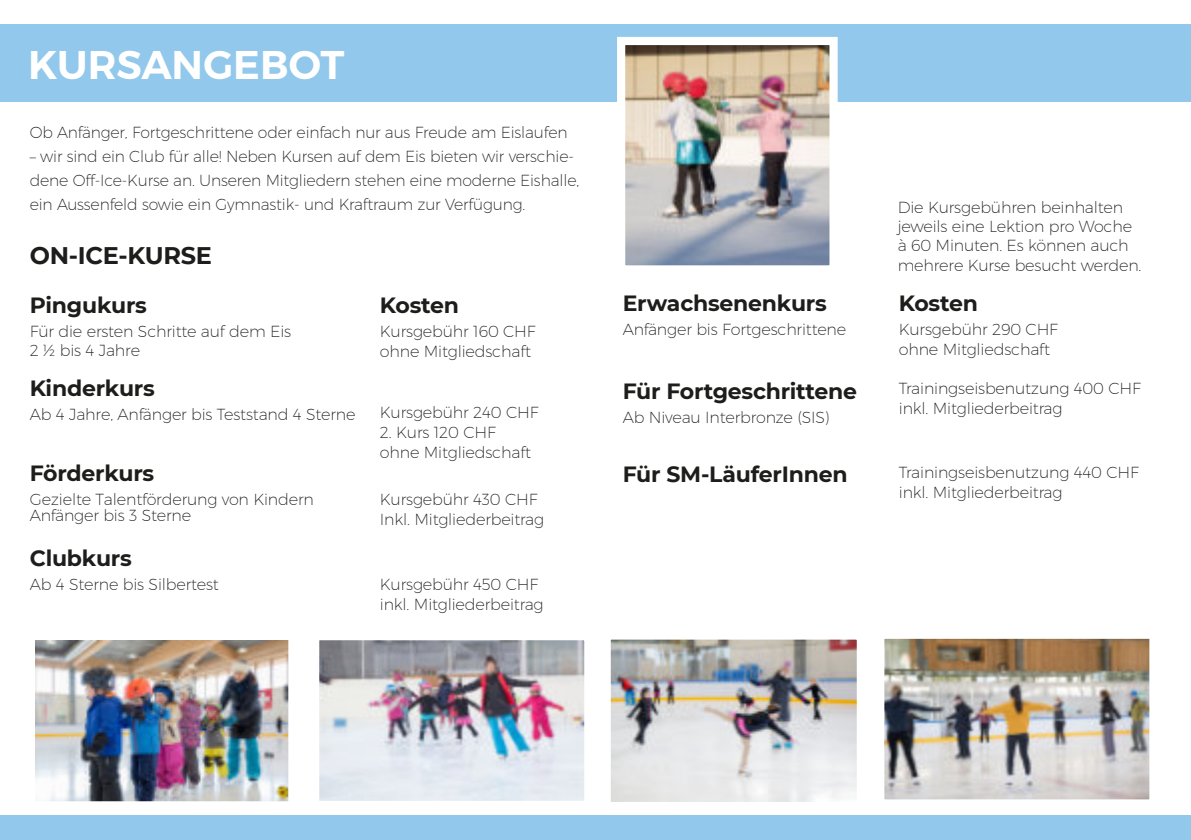
<style>
.page{position:relative;width:1191px;height:840px;background:#fff}
.page>*{position:absolute;margin:0;border:0;box-sizing:border-box;transform-origin:0 0}
.t1{font:600 40px "Montserrat";color:#fff}
.t2{font:700 24px "Montserrat";letter-spacing:-.01em;color:#1d1d1b}
.t3{font:700 22px "Montserrat";letter-spacing:-.01em;color:#1d1d1b}
.t4{font:200 16px/20px "Montserrat";letter-spacing:-.01em;color:#1d1d1b}
</style>
<div class="page">
<img style="left:320px;top:640px;width:264px;height:159px">
<div style="left:313px;top:633px;width:278px;height:173px;border:6px solid #fff"></div>
<img style="left:885px;top:639px;width:263px;height:159px">
<div style="left:878px;top:632px;width:277px;height:173px;border:6px solid #fff"></div>
<img style="left:36px;top:640px;width:251px;height:159px">
<div style="left:29px;top:632px;width:265px;height:174px;border:6px solid #fff"></div>
<img style="left:611px;top:640px;width:245px;height:160px">
<div style="left:605px;top:634px;width:257px;height:172px;border:5px solid #fff"></div>
<img style="left:626px;top:46px;width:202px;height:218px">
<div style="left:617px;top:37px;width:220px;height:236px;border:8px solid #fff"></div>
<h1 class="t1" style="left:28px;top:41px;width:318px">KURSANGEBOT</h1>
<p class="t4" style="left:30px;top:122px;width:539px">Ob Anfänger, Fortgeschrittene oder einfach nur aus Freude am Eislaufen</p>
<p class="t4" style="left:30px;top:144px;width:551px;line-height:24px">– wir sind ein Club für alle! Neben Kursen auf dem Eis bieten wir verschie&shy;dene Off-Ice-Kurse an. Unseren Mitgliedern stehen eine moderne Eishalle, ein Aussenfeld sowie ein Gymnastik- und Kraftraum zur Verfügung.</p>
<h2 class="t2" style="left:30px;top:241px;width:184px">ON-ICE-KURSE</h2>
<h3 class="t3" style="left:30px;top:291px;width:119px">Pingukurs</h3>
<h3 class="t3" style="left:380px;top:291px;width:81px">Kosten</h3>
<p class="t4" style="left:30px;top:320px;width:263px">Für die ersten Schritte auf dem Eis</p>
<p class="t4" style="left:380px;top:320px;width:157px">Kursgebühr 160 CHF</p>
<p class="t4" style="left:30px;top:340px;width:112px">2 ½ bis 4 Jahre</p>
<p class="t4" style="left:380px;top:340px;width:153px">ohne Mitgliedschaft</p>
<h3 class="t3" style="left:30px;top:374px;width:127px">Kinderkurs</h3>
<p class="t4" style="left:30px;top:404px;width:327px">Ab 4 Jahre, Anfänger bis Teststand 4 Sterne</p>
<p class="t4" style="left:380px;top:402px;width:160px">Kursgebühr 240 CHF</p>
<p class="t4" style="left:380px;top:422px;width:153px">2. Kurs 120 CHF ohne Mitgliedschaft</p>
<h3 class="t3" style="left:30px;top:459px;width:126px">Förderkurs</h3>
<p class="t4" style="left:30px;top:490px;width:285px;line-height:16px">Gezielte Talentförderung von Kindern<br>Anfänger bis 3 Sterne</p>
<p class="t4" style="left:380px;top:488px;width:166px">Kursgebühr 430 CHF<br>Inkl. Mitgliederbeitrag</p>
<h3 class="t3" style="left:30px;top:544px;width:104px">Clubkurs</h3>
<p class="t4" style="left:30px;top:573px;width:191px">Ab 4 Sterne bis Silbertest</p>
<p class="t4" style="left:380px;top:573px;width:165px">Kursgebühr 450 CHF inkl. Mitgliederbeitrag</p>
<p class="t4" style="left:897px;top:197px;width:245px;line-height:19.2px">Die Kursgebühren beinhalten jeweils eine Lektion pro Woche à 60 Minuten. Es können auch mehrere Kurse besucht werden.</p>
<h3 class="t3" style="left:622px;top:289px;width:206px">Erwachsenenkurs</h3>
<h3 class="t3" style="left:898px;top:289px;width:81px">Kosten</h3>
<p class="t4" style="left:622px;top:319px;width:225px">Anfänger bis Fortgeschrittene</p>
<p class="t4" style="left:898px;top:319px;width:161px">Kursgebühr 290 CHF ohne Mitgliedschaft</p>
<h3 class="t3" style="left:622px;top:377px;width:236px">Für Fortgeschrittene</h3>
<p class="t4" style="left:622px;top:407px;width:208px">Ab Niveau Interbronze (SIS)</p>
<p class="t4" style="left:898px;top:378px;width:244px">Trainingseisbenutzung 400 CHF inkl. Mitgliederbeitrag</p>
<h3 class="t3" style="left:622px;top:460px;width:226px">Für SM-LäuferInnen</h3>
<p class="t4" style="left:898px;top:461px;width:242px">Trainingseisbenutzung 440 CHF inkl. Mitgliederbeitrag</p>
</div>
